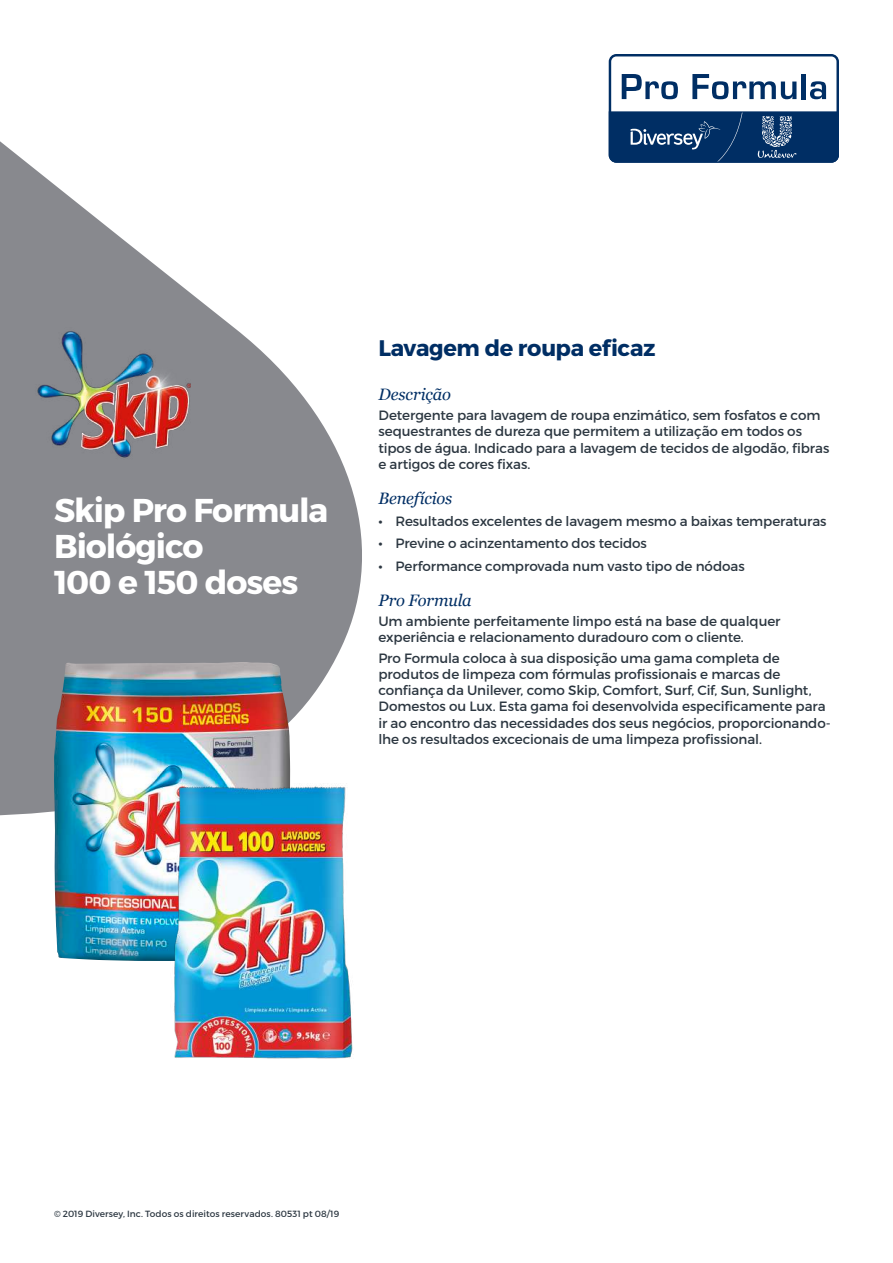
<style>
.page{position:relative;width:893px;height:1263px;background:#fff}
.page>*{position:absolute;margin:0;border:0;box-sizing:border-box;transform-origin:0 0}
.t1{font:700 33px/36px "Montserrat";letter-spacing:-.035em;color:#fff}
.t2{font:700 22.5px "Montserrat";letter-spacing:-.015em;color:#002e64}
.t3{font:italic 16.5px "Georgia";letter-spacing:-.01em;color:#002e64}
.t4{font:13.5px/16.2px "Montserrat";letter-spacing:-.005em;color:#2c3741}
.t5{font:9px "Montserrat";letter-spacing:.01em;color:#2c3741}
.s1{font-family:"Myriad Pro";font-size:15px}
</style>
<div class="page">
<svg style="left:0;top:141px;width:362px;height:675px;fill:#88898e"></svg>
<svg style="left:609px;top:54px;width:230px;height:109px"></svg>
<img style="left:31px;top:328px;width:160px;height:131px">
<img style="left:54px;top:662px;width:236px;height:299px">
<img style="left:171px;top:784px;width:183px;height:275px">
<h1 class="t1" style="left:54px;top:492px;width:276px">Skip Pro Formula<br>Biológico<br>100 e 150 doses</h1>
<h2 class="t2" style="left:378px;top:334px;width:279px">Lavagem de roupa eficaz</h2>
<p class="t3" style="left:378px;top:384px;width:74px">Descrição</p>
<p class="t4" style="left:378px;top:407px;width:452px">Detergente para lavagem de roupa enzimático, sem fosfatos e com sequestrantes de dureza que permitem a utilização em todos os tipos de água. Indicado para a lavagem de tecidos de algodão, fibras e artigos de cores fixas.</p>
<p class="t3" style="left:378px;top:488px;width:75px">Benefícios</p>
<p class="t4" style="left:378px;top:513px;width:450px"><span class="s1">•</span> Resultados excelentes de lavagem mesmo a baixas temperaturas</p>
<p class="t4" style="left:378px;top:535px;width:270px"><span class="s1">•</span> Previne o acinzentamento dos tecidos</p>
<p class="t4" style="left:378px;top:558px;width:368px"><span class="s1">•</span> Performance comprovada num vasto tipo de nódoas</p>
<p class="t3" style="left:378px;top:589px;width:95px">Pro Formula</p>
<p class="t4" style="left:378px;top:613px;width:404px">Um ambiente perfeitamente limpo está na base de qualquer experiência e relacionamento duradouro com o cliente.</p>
<p class="t4" style="left:378px;top:650px;width:454px">Pro Formula coloca à sua disposição uma gama completa de produtos de limpeza com fórmulas profissionais e marcas de confiança da Unilever, como Skip, Comfort, Surf, Cif, Sun, Sunlight, Domestos ou Lux. Esta gama foi desenvolvida especificamente para ir ao encontro das necessidades dos seus negócios, proporcionando&shy;lhe os resultados excecionais de uma limpeza profissional.</p>
<p class="t5" style="left:54px;top:1209px;width:287px">© 2019 Diversey, Inc. Todos os direitos reservados. 80531 pt 08/19</p>
</div>
